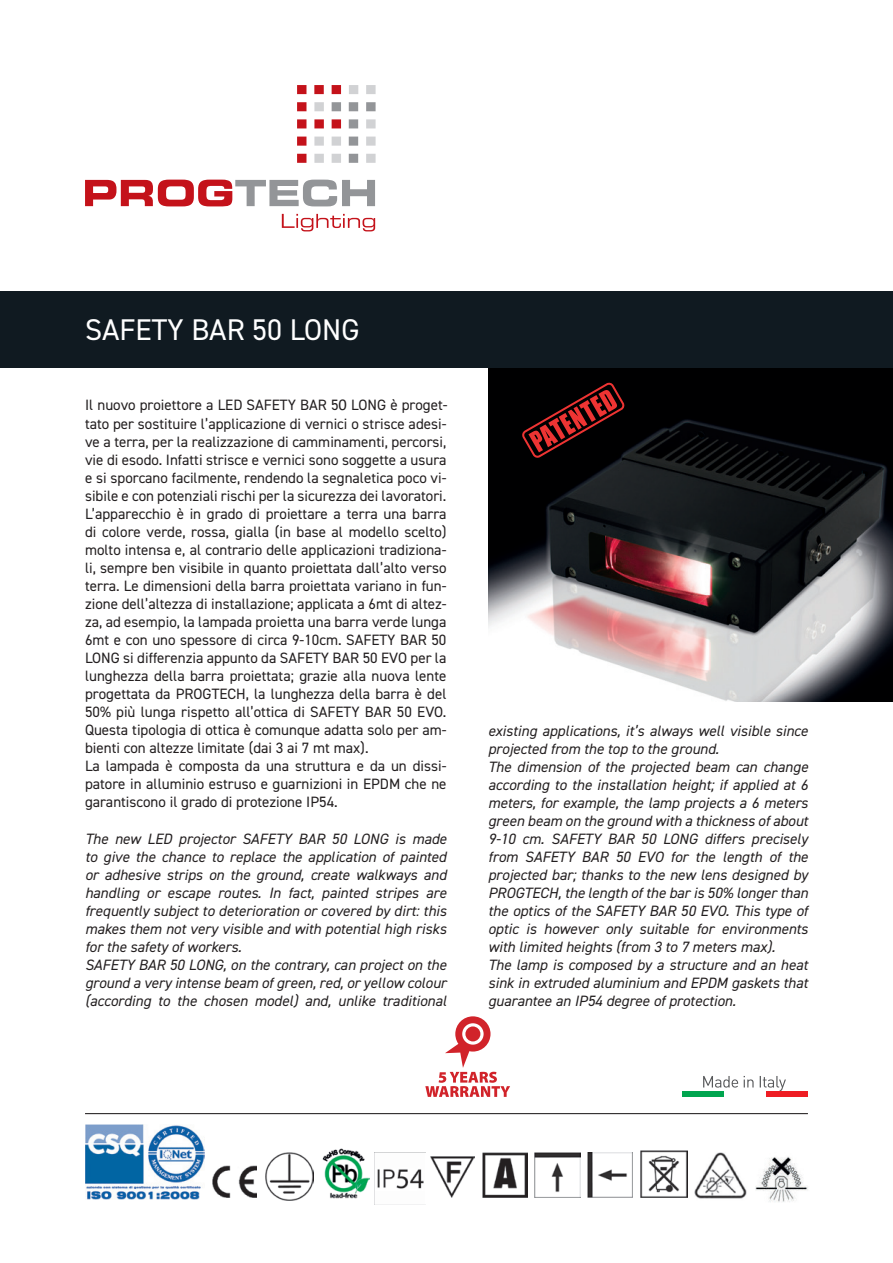
<style>
.page{position:relative;width:893px;height:1263px;background:#fff}
.page>*{position:absolute;margin:0;border:0;box-sizing:border-box;transform-origin:0 0}
.t1{font:30px "DIN2014";color:#fff}
.t2{font:15px/18px "DIN2014";color:#231f20}
.t3{font:italic 15px/18px "DIN2014";color:#231f20}
.s1{font-family:"Calibri";font-size:16.5px}
</style>
<div class="page">
<div style="left:682px;top:1092px;width:42px;height:5px;background:#00a54f"></div>
<div style="left:766px;top:1092px;width:42px;height:5px;background:#ee1d23"></div>
<svg style="left:703px;top:1076px;width:83px;height:15px"></svg>
<hr style="left:85px;top:1113px;width:723px;height:1px;background:#231f20">
<img style="left:212px;top:1166px;width:44px;height:31px">
<img style="left:322px;top:1148px;width:47px;height:50px">
<img style="left:482px;top:1152px;width:45px;height:45px">
<img style="left:640px;top:1151px;width:47px;height:46px">
<img style="left:430px;top:1157px;width:45px;height:40px">
<img style="left:755px;top:1157px;width:53px;height:45px">
<img style="left:85px;top:1125px;width:120px;height:74px">
<img style="left:488px;top:368px;width:405px;height:334px">
<div style="left:0;top:291px;width:893px;height:77px;background:#101a21"></div>
<img style="left:535px;top:1152px;width:45px;height:45px">
<img style="left:588px;top:1152px;width:45px;height:45px">
<img style="left:694px;top:1152px;width:53px;height:47px">
<svg style="left:85px;top:180px;width:290px;height:26px"></svg>
<div style="left:366px;top:154px;width:10px;height:9px;background:#d1d2d4"></div>
<div style="left:366px;top:137px;width:10px;height:9px;background:#d1d2d4"></div>
<div style="left:366px;top:119px;width:10px;height:9px;background:#d1d2d4"></div>
<div style="left:366px;top:102px;width:10px;height:9px;background:#939598"></div>
<div style="left:366px;top:85px;width:10px;height:9px;background:#d1d2d4"></div>
<div style="left:349px;top:85px;width:9px;height:9px;background:#d1d2d4"></div>
<div style="left:332px;top:85px;width:9px;height:9px;background:#c4121a"></div>
<div style="left:314px;top:85px;width:10px;height:9px;background:#c4121a"></div>
<div style="left:297px;top:85px;width:9px;height:9px;background:#c4121a"></div>
<div style="left:349px;top:154px;width:9px;height:9px;background:#939598"></div>
<div style="left:349px;top:137px;width:9px;height:9px;background:#939598"></div>
<div style="left:349px;top:119px;width:9px;height:9px;background:#939598"></div>
<div style="left:349px;top:102px;width:9px;height:9px;background:#939598"></div>
<div style="left:332px;top:154px;width:9px;height:9px;background:#d1d2d4"></div>
<div style="left:332px;top:137px;width:9px;height:9px;background:#d1d2d4"></div>
<div style="left:332px;top:119px;width:9px;height:9px;background:#c4121a"></div>
<div style="left:332px;top:102px;width:9px;height:9px;background:#939598"></div>
<div style="left:314px;top:154px;width:10px;height:9px;background:#d1d2d4"></div>
<div style="left:314px;top:137px;width:10px;height:9px;background:#d1d2d4"></div>
<div style="left:314px;top:119px;width:10px;height:9px;background:#c4121a"></div>
<div style="left:314px;top:102px;width:10px;height:9px;background:#d1d2d4"></div>
<div style="left:297px;top:154px;width:9px;height:9px;background:#c4121a"></div>
<div style="left:297px;top:137px;width:9px;height:9px;background:#c4121a"></div>
<div style="left:297px;top:119px;width:9px;height:9px;background:#c4121a"></div>
<div style="left:297px;top:102px;width:9px;height:9px;background:#c4121a"></div>
<svg style="left:282px;top:214px;width:93px;height:17px"></svg>
<img style="left:266px;top:1153px;width:47px;height:47px">
<svg style="left:425px;top:1016px;width:85px;height:81px"></svg>
<svg style="left:520px;top:380px;width:105px;height:80px;background:#320a0b"></svg>
<img style="left:374px;top:1152px;width:52px;height:52px">
<h1 class="t1" style="left:85px;top:311px;width:276px">SAFETY BAR 50 LONG</h1>
<p class="t2" style="left:85px;top:395px;width:364px;line-height:19.4px">Il nuovo proiettore a LED SAFETY BAR 5<span class="s1">0</span> LONG è proget&shy;tato per sostituire l’applicazione di vernici o strisce adesi-</p>
<p class="t2" style="left:85px;top:433px;width:363px">ve a terra, per la realizzazione di camminamenti, percorsi, vie di esodo. Infatti strisce e vernici sono soggette a usura e si sporcano facilmente, rendendo la segnaletica poco vi&shy;sibile e con potenziali rischi per la sicurezza dei lavoratori.<br>L’apparecchio è in grado di proiettare a terra una barra di colore verde, rossa, gialla (in base al modello scelto) molto intensa e, al contrario delle applicazioni tradiziona&shy;li, sempre ben visibile in quanto proiettata dall’alto verso terra. Le dimensioni della barra proiettata variano in fun&shy;zione dell’altezza di installazione; applicata a 6mt di altez&shy;za, ad esempio, la lampada proietta una barra verde lunga 6mt e con uno spessore di circa 9-10cm. SAFETY BAR 50<br>LONG si differenzia appunto da SAFETY BAR 50 EVO per la lunghezza della barra proiettata; grazie alla nuova lente progettata da PROGTECH, la lunghezza della barra è del 50% più lunga rispetto all’ottica di SAFETY BAR 50 EVO.<br>Questa tipologia di ottica è comunque adatta solo per am&shy;bienti con altezze limitate (dai 3 ai 7 mt max).<br>La lampada è composta da una struttura e da un dissi&shy;patore in alluminio estruso e guarnizioni in EPDM che ne garantiscono il grado di protezione IP54.</p>
<p class="t3" style="left:85px;top:829px;width:363px">The new LED projector SAFETY BAR 50 LONG is made to give the chance to replace the application of painted or adhesive strips on the ground, create walkways and handling or escape routes. In fact, painted stripes are frequently subject to deterioration or covered by dirt: this makes them not very visible and with potential high risks for the safety of workers.<br>SAFETY BAR 50 LONG, on the contrary, can project on the ground a very intense beam of green, red, or yellow colour (according to the chosen model) and, unlike traditional</p>
<p class="t3" style="left:488px;top:721px;width:321px">existing applications, it’s always well visible since projected from the top to the ground.<br>The dimension of the projected beam can change according to the installation height; if applied at 6 meters, for example, the lamp projects a 6 meters green beam on the ground with a thickness of about 9-10 cm. SAFETY BAR 50 LONG differs precisely from SAFETY BAR 50 EVO for the length of the projected bar; thanks to the new lens designed by PROGTECH, the length of the bar is 50% longer than the optics of the SAFETY BAR 50 EVO. This type of optic is however only suitable for environments with limited heights (from 3 to 7 meters max).<br>The lamp is composed by a structure and an heat sink in extruded aluminium and EPDM gaskets that guarantee an IP54 degree of protection.</p>
</div>
